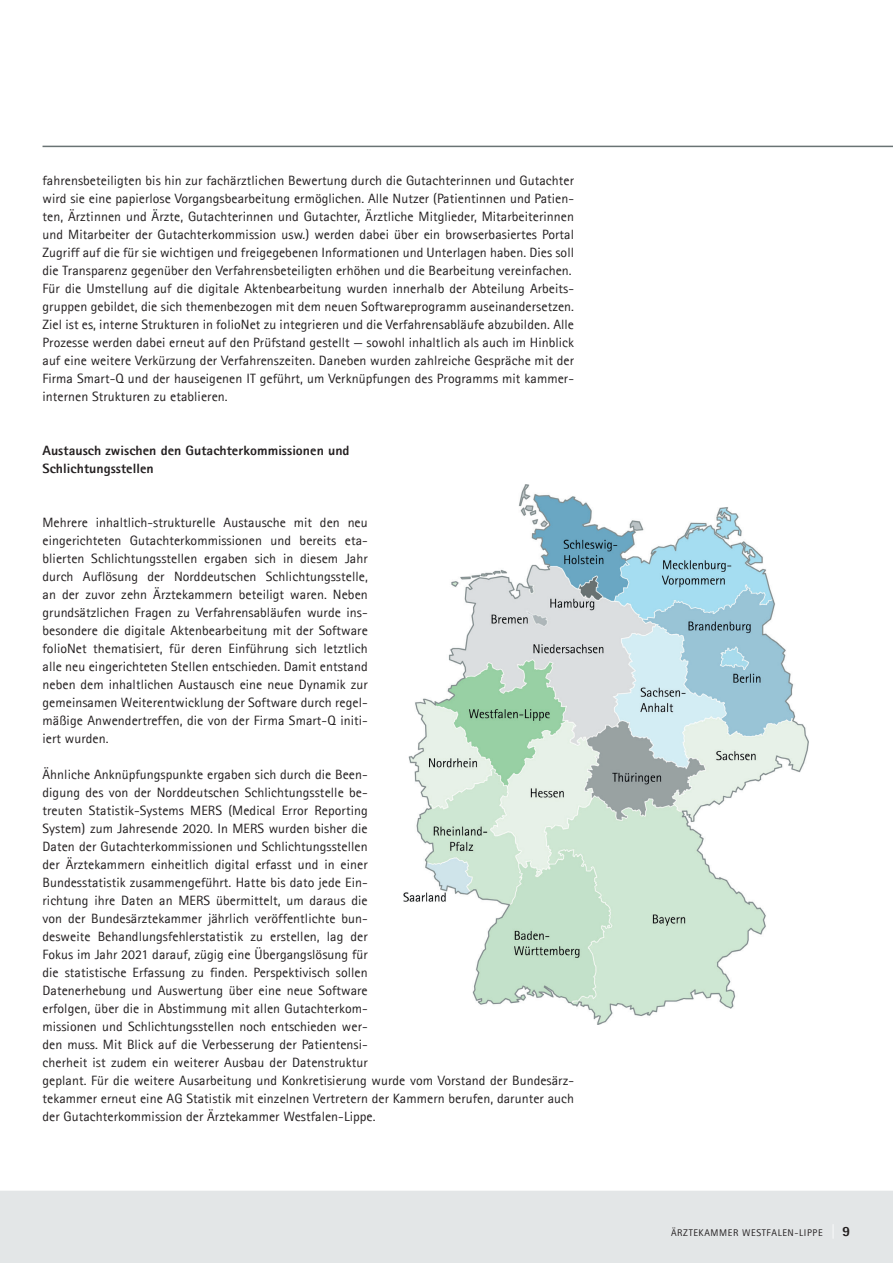
<style>
.page{position:relative;width:893px;height:1263px;background:#fff}
.page>*{position:absolute;margin:0;border:0;box-sizing:border-box;transform-origin:0 0}
.t1{font:13.5px/18px "Agfa Rotis Sans Serif";letter-spacing:.005em;color:#231f20}
.t2{font:800 13.5px/18px "Agfa Rotis Sans Serif";letter-spacing:.005em;color:#231f20}
.t3{font:9.75px "Agfa Rotis Sans Serif";letter-spacing:.06em;color:#231f20}
.s1{font-size:14.25px;color:#fff}
.s2{font-weight:800;font-size:14.25px}
</style>
<div class="page">
<div style="left:0;top:1191px;width:893px;height:72px;background:#e3e6e7"></div>
<hr style="left:43px;top:146px;width:850px;height:1px;background:#697374">
<img style="left:403px;top:485px;width:406px;height:540px">
<p class="t1" style="left:43px;top:171px;width:533px">fahrensbeteiligten bis hin zur fachärztlichen Bewertung durch die Gutachterinnen und Gutachter wird sie eine papierlose Vorgangsbearbeitung ermöglichen. Alle Nutzer (Patientinnen und Patien&shy;ten, Ärztinnen und Ärzte, Gutachterinnen und Gutachter, Ärztliche Mitglieder, Mitarbeiterinnen und Mitarbeiter der Gutachterkommission usw.) werden dabei über ein browserbasiertes Portal Zugriff auf die für sie wichtigen und freigegebenen Informationen und Unterlagen haben. Dies soll die Transparenz gegenüber den Verfahrensbeteiligten erhöhen und die Bearbeitung vereinfachen.<br>Für die Umstellung auf die digitale Aktenbearbeitung wurden innerhalb der Abteilung Arbeits&shy;gruppen gebildet, die sich themenbezogen mit dem neuen Softwareprogramm auseinandersetzen.<br>Ziel ist es, interne Strukturen in folioNet zu integrieren und die Verfahrensabläufe abzubilden. Alle Prozesse werden dabei erneut auf den Prüfstand gestellt — sowohl inhaltlich als auch im Hinblick auf eine weitere Verkürzung der Verfahrenszeiten. Daneben wurden zahlreiche Gespräche mit der Firma Smart-Q und der hauseigenen IT geführt, um Verknüpfungen des Programms mit kammer&shy;internen Strukturen zu etablieren.</p>
<p class="t2" style="left:43px;top:441px;width:309px">Austausch zwischen den Gutachterkommissionen und<br>Schlichtungsstellen</p>
<p class="t1" style="left:43px;top:513px;width:327px;text-align:justify">Mehrere inhaltlich-strukturelle Austausche mit den neu eingerichteten Gutachterkommissionen und bereits eta&shy;blierten Schlichtungsstellen ergaben sich in diesem Jahr durch Auflösung der Norddeutschen Schlichtungsstelle, an der zuvor zehn Ärztekammern beteiligt waren. Neben grundsätzlichen Fragen zu Verfahrensabläufen wurde ins&shy;besondere die digitale Aktenbearbeitung mit der Software folioNet thematisiert, für deren Einführung sich letztlich alle neu eingerichteten Stellen entschieden. Damit entstand neben dem inhaltlichen Austausch eine neue Dynamik zur gemeinsamen Weiterentwicklung der Software durch regel&shy;mäßige Anwendertreffen, die von der Firma Smart-Q initi&shy;iert wurden.</p>
<p class="t1" style="left:43px;top:765px;width:533px">Ähnliche Anknüpfungspunkte ergaben sich durch die Been-<br>digung des von der Norddeutschen Schlichtungsstelle be-<br>treuten Statistik-Systems MERS (Medical Error Reporting<br>System) zum Jahresende 2020. In MERS wurden bisher die<br>Daten der Gutachterkommissionen und Schlichtungsstellen<br>der Ärztekammern einheitlich digital erfasst und in einer<br>Bundesstatistik zusammengeführt. Hatte bis dato jede Ein-<br>richtung ihre Daten an MERS übermittelt, um daraus die<br>von der Bundesärztekammer jährlich veröffentlichte bun-<br>desweite Behandlungsfehlerstatistik zu erstellen, lag der<br>Fokus im Jahr 2021 darauf, zügig eine Übergangslösung für<br>die statistische Erfassung zu finden. Perspektivisch sollen<br>Datenerhebung und Auswertung über eine neue Software<br>erfolgen, über die in Abstimmung mit allen Gutachterkom-<br>missionen und Schlichtungsstellen noch entschieden wer-<br>den muss. Mit Blick auf die Verbesserung der Patientensi-<br>cherheit ist zudem ein weiterer Ausbau der Datenstruktur<br>geplant. Für die weitere Ausarbeitung und Konkretisierung wurde vom Vorstand der Bundesärz&shy;tekammer erneut eine AG Statistik mit einzelnen Vertretern der Kammern berufen, darunter auch der Gutachterkommission der Ärztekammer Westfalen-Lippe.</p>
<p class="t3" style="left:671px;top:1227px;width:181px">ÄRZTEKAMMER WESTFALEN-LIPPE <span class="s1">|</span> <span class="s2">9</span></p>
</div>
